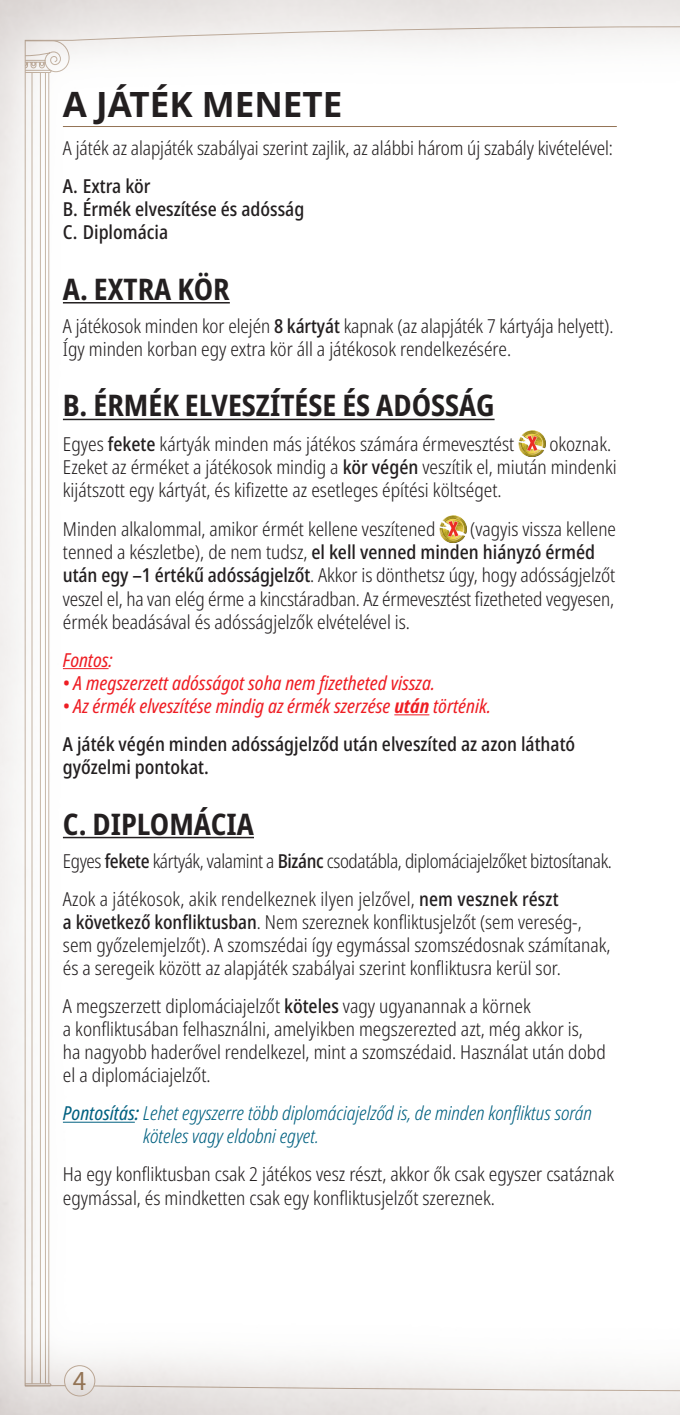
<style>
.page{position:relative;width:680px;height:1415px;background:#fff}
.page>*{position:absolute;margin:0;border:0;box-sizing:border-box;transform-origin:0 0}
.t1{font:700 35px "Noto Sans";color:#231f20}
.t2{font:700 condensed 29.75px "Noto Sans";color:#231f20}
.PAGE{font:24.5px "Noto Sans CJ Kjp";color:#937354}
.PARAGRAPH___RETRAIT{font:300 condensed 19.25px/23.1px "Noto Sans";color:#231f20}
.PARAGRAPH___RETRAIT-2{font:500 condensed 19.25px/23.1px "Noto Sans";color:#231f20}
.IMPORTANT{font:italic condensed 19.25px "Noto Sans";color:#ee1d23}
.NOTES{font:italic 300 condensed 19.25px/23.1px "Noto Sans";color:#006080}
.PARAGRAPH___RETRAIT-3{font:300 condensed 19.25px "Noto Sans";letter-spacing:-.02em;color:#231f20}
.s1{font-weight:500}
.s2{font-weight:700}
.s3{font-weight:400}
</style>
<div class="page">
<img style="left:0;top:0;width:680px;height:1414px">
<img style="left:65px;top:1365px;width:30px;height:30px">
<div style="left:64px;top:1365px;width:31px;height:31px;border:1px solid #baa694;border-radius:50%"></div>
<hr style="left:63px;top:126px;width:554px;height:1px;background:#937354">
<hr style="left:63px;top:302px;width:167px;height:1px;background:#231f20">
<hr style="left:63px;top:418px;width:431px;height:2px;background:#231f20">
<hr style="left:63px;top:668px;width:46px;height:1px;background:#ee1d23">
<hr style="left:394px;top:714px;width:35px;height:1px;background:#ee1d23">
<hr style="left:63px;top:836px;width:191px;height:2px;background:#231f20">
<hr style="left:63px;top:1121px;width:72px;height:1px;background:#006080">
<img style="left:518px;top:430px;width:27px;height:27px">
<img style="left:439px;top:515px;width:27px;height:27px">
<h1 class="t1" style="left:63px;top:80px;width:281px">A JÁTÉK MENETE</h1>
<p class="PARAGRAPH___RETRAIT" style="left:63px;top:137px;width:551px">A játék az alapjáték szabályai szerint zajlik, az alábbi három új szabály kivételével:</p>
<p class="PARAGRAPH___RETRAIT-2" style="left:63px;top:175px;width:89px">A. Extra kör</p>
<p class="PARAGRAPH___RETRAIT-2" style="left:63px;top:198px;width:243px">B. Érmék elveszítése és adósság</p>
<p class="PARAGRAPH___RETRAIT-2" style="left:63px;top:221px;width:107px">C. Diplomácia</p>
<h2 class="t2" style="left:63px;top:267px;width:168px">A. EXTRA KÖR</h2>
<p class="PARAGRAPH___RETRAIT" style="left:63px;top:315px;width:552px">A játékosok minden kor elején <span class="s1">8 kártyát</span> kapnak (az alapjáték 7 kártyája helyett).<br>Így minden korban egy extra kör áll a játékosok rendelkezésére.</p>
<h2 class="t2" style="left:63px;top:384px;width:433px">B. ÉRMÉK ELVESZÍTÉSE ÉS ADÓSSÁG</h2>
<p class="PARAGRAPH___RETRAIT" style="left:63px;top:432px;width:453px">Egyes <span class="s1">fekete</span> kártyák minden más játékos számára érmevesztést</p>
<p class="PARAGRAPH___RETRAIT" style="left:63px;top:432px;width:555px;text-indent:486px">okoznak.<br>Ezeket az érméket a játékosok mindig a <span class="s1">kör végén</span> veszítik el, miután mindenki kijátszott egy kártyát, és kifizette az esetleges építési költséget.</p>
<p class="PARAGRAPH___RETRAIT" style="left:63px;top:518px;width:374px">Minden alkalommal, amikor érmét kellene veszítened</p>
<p class="PARAGRAPH___RETRAIT" style="left:63px;top:518px;width:554px;text-indent:407px">(vagyis vissza kellene tenned a készletbe), de nem tudsz, <span class="s1">el kell venned minden hiányzó érméd után egy –1 értékű adósságjelzőt</span>. Akkor is dönthetsz úgy, hogy adósságjelzőt veszel el, ha van elég érme a kincstáradban. Az érmevesztést fizetheted vegyesen, érmék beadásával és adósságjelzők elvételével is.</p>
<p class="IMPORTANT" style="left:63px;top:646px;width:51px">Fontos:</p>
<p class="IMPORTANT" style="left:63px;top:669px;width:374px">• A megszerzett adósságot soha nem fizetheted vissza.</p>
<p class="IMPORTANT" style="left:63px;top:692px;width:429px">• Az érmék elveszítése mindig az érmék szerzése <span class="s2">után</span> történik.</p>
<p class="PARAGRAPH___RETRAIT-2" style="left:63px;top:733px;width:514px">A játék végén minden adósságjelződ után elveszíted az azon látható győzelmi pontokat.</p>
<h2 class="t2" style="left:63px;top:802px;width:192px">C. DIPLOMÁCIA</h2>
<p class="PARAGRAPH___RETRAIT-3" style="left:63px;top:847px;width:550px">Egyes <span class="s1">fekete</span> kártyák, valamint a <span class="s1">Bizánc</span> csodatábla, diplomáciajelzőket biztosítanak.</p>
<p class="PARAGRAPH___RETRAIT" style="left:63px;top:887px;width:549px">Azok a játékosok, akik rendelkeznek ilyen jelzővel, <span class="s1">nem vesznek részt<br>a következő konfliktusban</span>. Nem szereznek konfliktusjelzőt (sem vereség-, sem győzelemjelzőt). A szomszédai így egymással szomszédosnak számítanak, és a seregeik között az alapjáték szabályai szerint konfliktusra kerül sor.</p>
<p class="PARAGRAPH___RETRAIT" style="left:63px;top:994px;width:544px">A megszerzett diplomáciajelzőt <span class="s1">köteles</span> vagy ugyanannak a körnek<br>a konfliktusában felhasználni, amelyikben megszerezted azt, még akkor is,<br>ha nagyobb haderővel rendelkezel, mint a szomszédaid. Használat után dobd el a diplomáciajelzőt.</p>
<p class="NOTES" style="left:143px;top:1102px;width:450px;text-indent:-80px"><span class="s3">Pontosítás</span><span class="s1">:</span> Lehet egyszerre több diplomáciajelződ is, de minden konfliktus során köteles vagy eldobni egyet.</p>
<p class="PARAGRAPH___RETRAIT" style="left:63px;top:1163px;width:553px">Ha egy konfliktusban csak 2 játékos vesz részt, akkor ők csak egyszer csatáznak egymással, és mindketten csak egy konfliktusjelzőt szereznek.</p>
<p class="PAGE" style="left:73px;top:1367px;width:15px">4</p>
</div>
